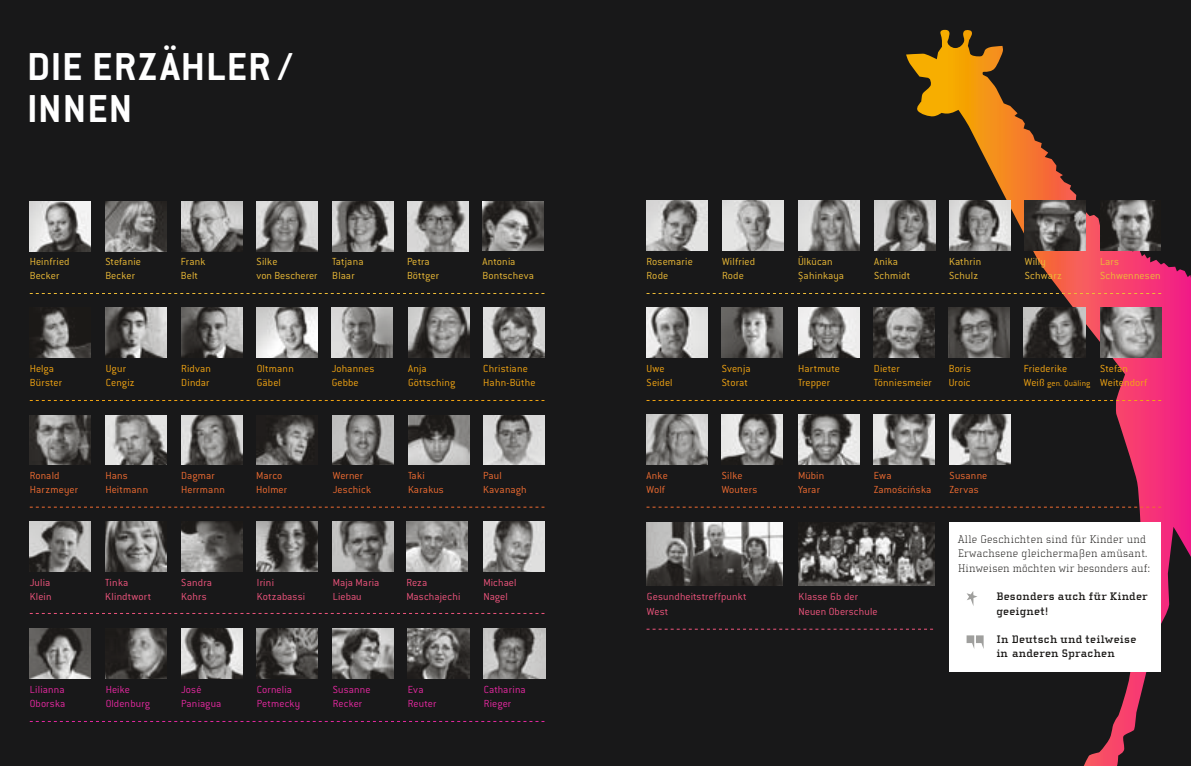
<style>
.page{position:relative;width:1191px;height:766px;background:#fff}
.page>*{position:absolute;margin:0;border:0;box-sizing:border-box;transform-origin:0 0}
.t1{font:700 42.75px/42.8px "Conduit ITC Pro";letter-spacing:.025em;color:#fff}
.t2{font:300 11.25px/14.2px "Conduit ITC Pro";letter-spacing:.01em;color:#edbb36}
.t3{font:300 11.25px/14.2px "Conduit ITC Pro";letter-spacing:.01em;color:#f3a512}
.t4{font:300 11.25px/14.2px "Conduit ITC Pro";letter-spacing:.01em;color:#f06c31}
.t5{font:300 11.25px/14.2px "Conduit ITC Pro";letter-spacing:.01em;color:#f1557e}
.t6{font:300 11.25px/14.2px "Conduit ITC Pro";letter-spacing:.01em;color:#e528a0}
.t7{font:100 11.25px/14.2px "Cholla Slab OTCE";letter-spacing:.025em;color:#1b1917}
.t8{font:700 11.25px/14.2px "Cholla Slab OTCE";letter-spacing:.025em;color:#1b1917}
.t9{font:300 9px "Conduit ITC Pro";letter-spacing:.01em;color:#f3a512}
.s1{font-size:11.25px}
</style>
<div class="page">
<div style="left:0;top:0;width:1191px;height:765px;background:#181819"></div>
<img style="left:30px;top:201px;width:61px;height:50px">
<img style="left:105px;top:201px;width:61px;height:50px">
<img style="left:646px;top:414px;width:61px;height:50px">
<img style="left:646px;top:522px;width:137px;height:63px">
<img style="left:798px;top:522px;width:108px;height:63px">
<img style="left:874px;top:308px;width:32px;height:49px">
<img style="left:874px;top:414px;width:32px;height:50px">
<svg style="left:906px;top:29px;width:285px;height:736px"></svg>
<img style="left:105px;top:415px;width:62px;height:50px">
<img style="left:181px;top:415px;width:61px;height:50px">
<img style="left:30px;top:415px;width:61px;height:50px">
<img style="left:721px;top:308px;width:62px;height:49px">
<img style="left:721px;top:414px;width:62px;height:50px">
<img style="left:1024px;top:308px;width:61px;height:49px">
<img style="left:798px;top:308px;width:61px;height:49px">
<img style="left:798px;top:414px;width:61px;height:50px">
<img style="left:1100px;top:308px;width:61px;height:49px">
<img style="left:722px;top:201px;width:61px;height:50px">
<img style="left:408px;top:628px;width:61px;height:50px">
<img style="left:484px;top:628px;width:61px;height:50px">
<img style="left:646px;top:201px;width:61px;height:50px">
<img style="left:949px;top:201px;width:61px;height:50px">
<img style="left:1024px;top:201px;width:62px;height:50px">
<img style="left:874px;top:201px;width:61px;height:50px">
<img style="left:1100px;top:201px;width:60px;height:50px">
<img style="left:646px;top:308px;width:61px;height:49px">
<img style="left:948px;top:308px;width:62px;height:49px">
<img style="left:257px;top:521px;width:61px;height:50px">
<img style="left:105px;top:521px;width:61px;height:50px">
<img style="left:181px;top:521px;width:61px;height:50px">
<img style="left:30px;top:521px;width:61px;height:50px">
<img style="left:256px;top:415px;width:59px;height:50px">
<img style="left:333px;top:415px;width:61px;height:50px">
<img style="left:408px;top:415px;width:61px;height:50px">
<img style="left:483px;top:415px;width:61px;height:50px">
<svg style="left:30px;top:293px;width:514px;height:1px"></svg>
<svg style="left:646px;top:293px;width:515px;height:1px"></svg>
<svg style="left:30px;top:400px;width:514px;height:1px"></svg>
<svg style="left:646px;top:400px;width:515px;height:1px"></svg>
<svg style="left:30px;top:506px;width:514px;height:1px"></svg>
<svg style="left:646px;top:506px;width:515px;height:1px"></svg>
<svg style="left:30px;top:613px;width:514px;height:1px"></svg>
<svg style="left:646px;top:628px;width:287px;height:1px"></svg>
<img style="left:482px;top:201px;width:62px;height:50px">
<img style="left:181px;top:201px;width:61px;height:50px">
<img style="left:256px;top:201px;width:62px;height:50px">
<img style="left:332px;top:201px;width:61px;height:50px">
<img style="left:407px;top:201px;width:61px;height:50px">
<img style="left:34px;top:307px;width:57px;height:50px">
<img style="left:106px;top:307px;width:61px;height:50px">
<img style="left:181px;top:307px;width:61px;height:50px">
<img style="left:257px;top:307px;width:61px;height:50px">
<img style="left:332px;top:307px;width:61px;height:50px">
<img style="left:408px;top:307px;width:61px;height:50px">
<img style="left:333px;top:521px;width:61px;height:50px">
<img style="left:406px;top:521px;width:61px;height:50px">
<img style="left:333px;top:628px;width:61px;height:50px">
<img style="left:30px;top:628px;width:61px;height:50px">
<img style="left:106px;top:628px;width:61px;height:50px">
<img style="left:181px;top:628px;width:61px;height:50px">
<img style="left:483px;top:521px;width:61px;height:50px">
<img style="left:257px;top:628px;width:61px;height:50px">
<div style="left:949px;top:522px;width:212px;height:149px;background:#fff"></div>
<svg style="left:967px;top:591px;width:10px;height:15px"></svg>
<svg style="left:966px;top:635px;width:17px;height:14px"></svg>
<img style="left:483px;top:307px;width:61px;height:50px">
<img style="left:798px;top:201px;width:61px;height:50px">
<h1 class="t1" style="left:27px;top:44px;width:267px">DIE ERZÄHLER /<br>INNEN</h1>
<p class="t2" style="left:30px;top:254px;width:41px">Heinfried<br>Becker</p>
<p class="t2" style="left:798px;top:254px;width:48px">Ülkücan<br>Şahinkaya</p>
<p class="t2" style="left:105px;top:254px;width:37px">Stefanie<br>Becker</p>
<p class="t2" style="left:949px;top:254px;width:34px">Kathrin<br>Schulz</p>
<p class="t2" style="left:1024px;top:254px;width:39px">Willy<br>Schwarz</p>
<p class="t2" style="left:181px;top:254px;width:26px">Frank<br>Belt</p>
<p class="t2" style="left:256px;top:254px;width:63px">Silke<br>von Bescherer</p>
<p class="t2" style="left:332px;top:254px;width:33px">Tatjana<br>Blaar</p>
<p class="t2" style="left:407px;top:254px;width:34px">Petra<br>Böttger</p>
<p class="t2" style="left:482px;top:254px;width:53px">Antonia<br>Bontscheva</p>
<p class="t2" style="left:646px;top:254px;width:48px">Rosemarie<br>Rode</p>
<p class="t2" style="left:722px;top:254px;width:35px">Wilfried<br>Rode</p>
<p class="t2" style="left:874px;top:254px;width:38px">Anika<br>Schmidt</p>
<p class="t2" style="left:1100px;top:254px;width:62px">Lars<br>Schwennesen</p>
<p class="t3" style="left:30px;top:361px;width:34px">Helga<br>Bürster</p>
<p class="t3" style="left:106px;top:361px;width:30px">Ugur<br>Cengiz</p>
<p class="t3" style="left:181px;top:361px;width:31px">Ridvan<br>Dindar</p>
<p class="t3" style="left:257px;top:361px;width:39px">Oltmann<br>Gäbel</p>
<p class="t3" style="left:332px;top:361px;width:44px">Johannes<br>Gebbe</p>
<p class="t3" style="left:408px;top:361px;width:49px">Anja<br>Göttsching</p>
<p class="t3" style="left:483px;top:361px;width:54px">Christiane<br>Hahn-Büthe</p>
<p class="t4" style="left:30px;top:468px;width:50px">Ronald<br>Harzmeyer</p>
<p class="t4" style="left:105px;top:468px;width:44px">Hans<br>Heitmann</p>
<p class="t4" style="left:181px;top:468px;width:45px">Dagmar<br>Herrmann</p>
<p class="t4" style="left:256px;top:468px;width:32px">Marco<br>Holmer</p>
<p class="t4" style="left:333px;top:468px;width:40px">Werner<br>Jeschick</p>
<p class="t4" style="left:408px;top:468px;width:37px">Taki<br>Karakus</p>
<p class="t4" style="left:483px;top:468px;width:45px">Paul<br>Kavanagh</p>
<p class="t5" style="left:30px;top:575px;width:23px">Julia<br>Klein</p>
<p class="t5" style="left:105px;top:575px;width:47px">Tinka<br>Klindtwort</p>
<p class="t5" style="left:181px;top:575px;width:32px">Sandra<br>Kohrs</p>
<p class="t5" style="left:257px;top:575px;width:50px">Irini<br>Kotzabassi</p>
<p class="t5" style="left:333px;top:575px;width:48px">Maja Maria<br>Liebau</p>
<p class="t5" style="left:406px;top:575px;width:56px">Reza<br>Maschajechi</p>
<p class="t5" style="left:483px;top:575px;width:34px">Michael<br>Nagel</p>
<p class="t6" style="left:30px;top:682px;width:37px">Lilianna<br>Oborska</p>
<p class="t6" style="left:106px;top:682px;width:46px">Heike<br>Oldenburg</p>
<p class="t6" style="left:181px;top:682px;width:42px">José<br>Paniagua</p>
<p class="t6" style="left:257px;top:682px;width:45px">Cornelia<br>Petmecky</p>
<p class="t6" style="left:333px;top:682px;width:39px">Susanne<br>Recker</p>
<p class="t6" style="left:408px;top:682px;width:30px">Eva<br>Reuter</p>
<p class="t6" style="left:484px;top:682px;width:43px">Catharina<br>Rieger</p>
<p class="t3" style="left:646px;top:361px;width:28px">Uwe<br>Seidel</p>
<p class="t3" style="left:948px;top:361px;width:24px">Boris<br>Uroic</p>
<p class="t3" style="left:721px;top:361px;width:31px">Svenja<br>Storat</p>
<p class="t3" style="left:874px;top:361px;width:60px">Dieter<br>Tönniesmeier</p>
<p class="t3" style="left:798px;top:361px;width:43px">Hartmute<br>Trepper</p>
<p class="t4" style="left:646px;top:468px;width:23px">Anke<br>Wolf</p>
<p class="t4" style="left:721px;top:468px;width:37px">Silke<br>Wouters</p>
<p class="t4" style="left:798px;top:468px;width:28px">Mübin<br>Yarar</p>
<p class="t4" style="left:874px;top:468px;width:59px">Ewa<br>Zamościńska</p>
<p class="t4" style="left:949px;top:468px;width:39px">Susanne<br>Zervas</p>
<p class="t3" style="left:1024px;top:361px;width:45px">Friederike</p>
<p class="t9" style="left:1024px;top:378px;width:68px"><span class="s1">Weiß</span> gen. Quäling</p>
<p class="t3" style="left:1100px;top:361px;width:48px">Stefan<br>Weitendorf</p>
<p class="t5" style="left:647px;top:589px;width:101px">Gesundheitstreffpunkt<br>West</p>
<p class="t5" style="left:798px;top:589px;width:81px">Klasse 6b der<br>Neuen Oberschule</p>
<p class="t7" style="left:958px;top:532px;width:193px">Alle Geschichten sind für Kinder und<br>Erwachsene gleichermaßen amüsant.<br>Hinweisen möchten wir besonders auf:</p>
<p class="t8" style="left:996px;top:589px;width:153px">Besonders auch für Kinder geeignet!</p>
<p class="t8" style="left:996px;top:632px;width:141px">In Deutsch und teilweise in anderen Sprachen</p>
</div>
